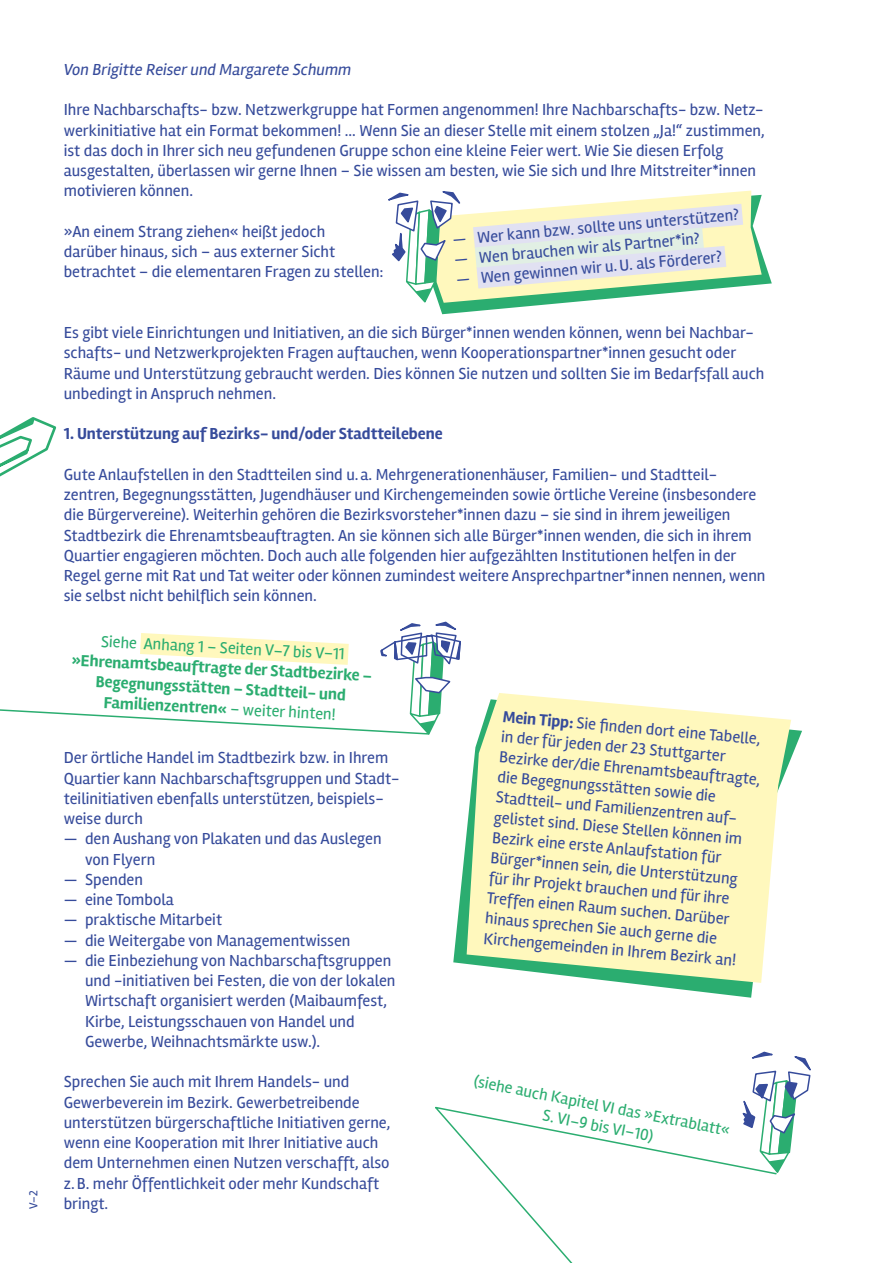
<style>
.page{position:relative;width:893px;height:1263px;background:#fff}
.page>*{position:absolute;margin:0;border:0;box-sizing:border-box;transform-origin:0 0}
.t1{font:16.5px/20.2px "Rambla";color:#364b9b}
.t2{font:700 16.5px/20.2px "Rambla";color:#2bad70;text-align:center}
.t3{font:16.5px/20.2px "Rambla";color:#2bad70;text-align:center}
.t4{font:700 16.5px "Rambla";color:#364b9b}
.t5{font:italic 16.5px "Rambla";color:#364b9b}
.t6{font:12px "Rambla";color:#364b9b}
.s1{font-weight:400}
.s2{font-weight:700}
</style>
<div class="page">
<svg style="left:435px;top:1106px;width:303px;height:157px"></svg>
<svg style="left:738px;top:1051px;width:73px;height:124px"></svg>
<svg style="left:388px;top:190px;width:384px;height:124px"></svg>
<svg style="left:0;top:621px;width:461px;height:114px"></svg>
<svg style="left:453px;top:699px;width:349px;height:299px"></svg>
<svg style="left:467px;top:693px;width:324px;height:290px;background:#f5f5c1"></svg>
<svg style="left:0;top:417px;width:57px;height:60px"></svg>
<p class="t6" style="left:26px;top:1209px;width:20px;rotate:-90deg">V–2</p>
<p class="t5" style="left:64px;top:59px;width:289px">Von Brigitte Reiser und Margarete Schumm</p>
<p class="t1" style="left:64px;top:100px;width:702px">Ihre Nachbarschafts- bzw. Netzwerkgruppe hat Formen angenommen! Ihre Nachbarschafts- bzw. Netz&shy;werkinitiative hat ein Format bekommen! … Wenn Sie an dieser Stelle mit einem stolzen „Ja!“ zustimmen, ist das doch in Ihrer sich neu gefundenen Gruppe schon eine kleine Feier wert. Wie Sie diesen Erfolg ausgestalten, überlassen wir gerne Ihnen – Sie wissen am besten, wie Sie sich und Ihre Mitstreiter*innen motivieren können.</p>
<p class="t1" style="left:64px;top:221px;width:321px">»An einem Strang ziehen« heißt jedoch<br>darüber hinaus, sich – aus externer Sicht betrachtet – die elementaren Fragen zu stellen:</p>
<p class="t1" style="left:452px;top:229px;width:289px;rotate:-5deg">— Wer kann bzw. sollte uns unterstützen?</p>
<p class="t1" style="left:454px;top:249px;width:247px;rotate:-5deg">— Wen brauchen wir als Partner*in?</p>
<p class="t1" style="left:455px;top:269px;width:268px;rotate:-5deg">— Wen gewinnen wir u.U. als Förderer?</p>
<p class="t1" style="left:64px;top:322px;width:702px">Es gibt viele Einrichtungen und Initiativen, an die sich Bürger*innen wenden können, wenn bei Nachbar&shy;schafts- und Netzwerkprojekten Fragen auftauchen, wenn Kooperationspartner*innen gesucht oder Räume und Unterstützung gebraucht werden. Dies können Sie nutzen und sollten Sie im Bedarfsfall auch unbedingt in Anspruch nehmen.</p>
<p class="t4" style="left:64px;top:424px;width:380px">1. Unterstützung auf Bezirks- und/oder Stadtteilebene</p>
<p class="t1" style="left:64px;top:464px;width:703px">Gute Anlaufstellen in den Stadtteilen sind u. a. Mehrgenerationenhäuser, Familien- und Stadtteil&shy;zentren, Begegnungsstätten, Jugendhäuser und Kirchengemeinden sowie örtliche Vereine (insbesondere die Bürgervereine). Weiterhin gehören die Bezirksvorsteher*innen dazu – sie sind in ihrem jeweiligen Stadtbezirk die Ehrenamtsbeauftragten. An sie können sich alle Bürger*innen wenden, die sich in ihrem Quartier engagieren möchten. Doch auch alle folgenden hier aufgezählten Institutionen helfen in der Regel gerne mit Rat und Tat weiter oder können zumindest weitere Ansprechpartner*innen nennen, wenn sie selbst nicht behilflich sein können.</p>
<p class="t3" style="left:102px;top:631px;width:245px;rotate:3deg">Siehe Anhang 1 – Seiten V–7 bis V–11</p>
<p class="t2" style="left:72px;top:650px;width:302px;rotate:3deg">»Ehrenamtsbeauftragte der Stadtbezirke –<br>Begegnungsstätten – Stadtteil- und<br>Familienzentren« <span class="s1">– weiter hinten!</span></p>
<p class="t1" style="left:64px;top:748px;width:337px">Der örtliche Handel im Stadtbezirk bzw. in Ihrem Quartier kann Nachbarschaftsgruppen und Stadt&shy;teilinitiativen ebenfalls unterstützen, beispiels&shy;weise durch</p>
<p class="t1" style="left:85px;top:829px;width:298px;text-indent:-21px">— den Aushang von Plakaten und das Auslegen von Flyern</p>
<p class="t1" style="left:64px;top:869px;width:81px">— Spenden</p>
<p class="t1" style="left:64px;top:889px;width:112px">— eine Tombola</p>
<p class="t1" style="left:64px;top:910px;width:160px">— praktische Mitarbeit</p>
<p class="t1" style="left:64px;top:930px;width:288px">— die Weitergabe von Managementwissen</p>
<p class="t1" style="left:85px;top:950px;width:312px;text-indent:-21px">— die Einbeziehung von Nachbarschaftsgruppen und -initiativen bei Festen, die von der lokalen Wirtschaft organisiert werden (Maibaumfest, Kirbe, Leistungsschauen von Handel und Gewerbe, Weihnachtsmärkte usw.).</p>
<p class="t1" style="left:64px;top:1072px;width:328px">Sprechen Sie auch mit Ihrem Handels- und Gewerbeverein im Bezirk. Gewerbetreibende unterstützen bürgerschaftliche Initiativen gerne, wenn eine Kooperation mit Ihrer Initiative auch dem Unternehmen einen Nutzen verschafft, also z.B. mehr Öffentlichkeit oder mehr Kundschaft bringt.</p>
<p class="t1" style="left:504px;top:706px;width:263px;rotate:5deg"><span class="s2">Mein Tipp:</span> Sie fi nden dort eine Tabelle, in der für jeden der 23 Stuttgarter Bezirke der/die Ehrenamtsbeauftragte, die Begegnungsstätten sowie die Stadtteil- und Familienzentren auf&shy;gelistet sind. Diese Stellen können im Bezirk eine erste Anlaufstation für Bürger*innen sein, die Unterstützung für ihr Projekt brauchen und für ihre Treffen einen Raum suchen. Darüber hinaus sprechen Sie auch gerne die Kirchengemeinden in Ihrem Bezirk an!</p>
<p class="t3" style="left:476px;top:1071px;width:262px;rotate:11deg">(siehe auch Kapitel VI das »Extrablatt«<br>S. VI–9 bis VI–10)</p>
</div>
